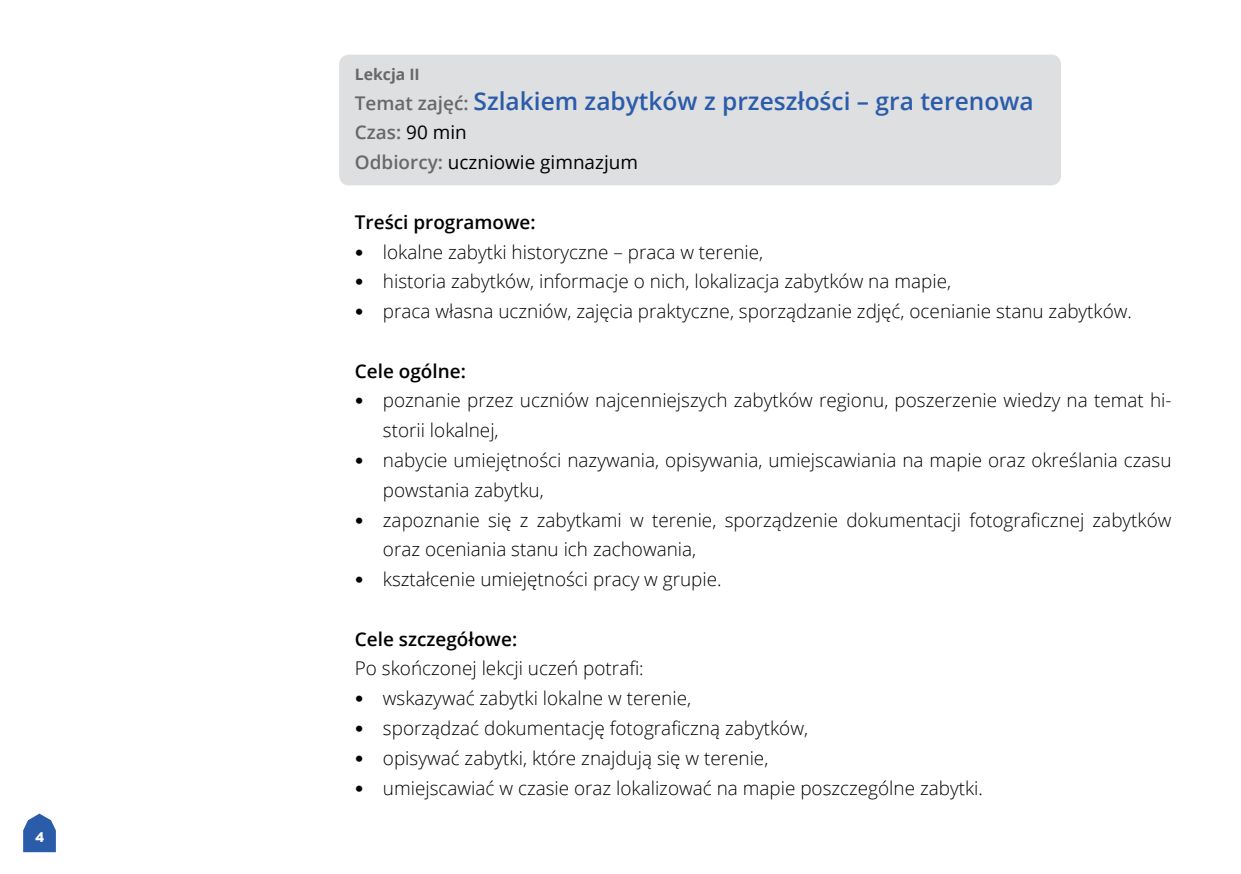
<style>
.page{position:relative;width:1241px;height:874px;background:#fff}
.page>*{position:absolute;margin:0;border:0;box-sizing:border-box;transform-origin:0 0}
.t1{font:600 24.5px "Open Sans";color:#2a5caa}
.t2{font:300 18.9px/29.8px "Open Sans";color:#000}
.t3{font:600 18.9px "Open Sans";color:#000}
.t4{font:18.9px/29.8px "Open Sans";color:#000}
.t5{font:700 15.75px "Open Sans";color:#67686b}
.t6{font:700 14px "Novecentowide";color:#fff}
.s1{font-size:18.9px;color:#67686b}
.s2{font-weight:600;color:#67686b}
.s3{font-family:"DIN Pro";font-weight:900}
</style>
<div class="page">
<svg style="left:23px;top:813px;width:33px;height:38px"></svg>
<div style="left:339px;top:55px;width:721px;height:130px;background:#dedfe0;border-radius:10px"></div>
<p class="t6" style="left:35px;top:827px;width:11px">4</p>
<p class="t5" style="left:355px;top:63px;width:66px">Lekcja II</p>
<p class="t1" style="left:355px;top:84px;width:680px"><span class="s1">Temat zajęć:</span> Szlakiem zabytków z przeszłości – gra terenowa</p>
<p class="t4" style="left:355px;top:117px;width:284px"><span class="s2">Czas:</span> 90 min<br><span class="s2">Odbiorcy:</span> uczniowie gimnazjum</p>
<p class="t3" style="left:355px;top:209px;width:182px">Treści programowe:</p>
<p class="t2" style="left:355px;top:236px;width:410px"><span class="s3">•</span> lokalne zabytki historyczne – praca w terenie,</p>
<p class="t2" style="left:355px;top:266px;width:597px"><span class="s3">•</span> historia zabytków, informacje o nich, lokalizacja zabytków na mapie,</p>
<p class="t2" style="left:355px;top:296px;width:778px"><span class="s3">•</span> praca własna uczniów, zajęcia praktyczne, sporządzanie zdjęć, ocenianie stanu zabytków.</p>
<p class="t3" style="left:355px;top:357px;width:112px">Cele ogólne:</p>
<p class="t2" style="left:383px;top:385px;width:790px;text-indent:-28px"><span class="s3">•</span> poznanie przez uczniów najcenniejszych zabytków regionu, poszerzenie wiedzy na temat hi&shy;storii lokalnej,</p>
<p class="t2" style="left:383px;top:444px;width:790px;text-indent:-28px"><span class="s3">•</span> nabycie umiejętności nazywania, opisywania, umiejscawiania na mapie oraz określania czasu powstania zabytku,</p>
<p class="t2" style="left:383px;top:504px;width:790px;text-indent:-28px"><span class="s3">•</span> zapoznanie się z zabytkami w terenie, sporządzenie dokumentacji fotograficznej zabytków oraz oceniania stanu ich zachowania,</p>
<p class="t2" style="left:355px;top:563px;width:368px"><span class="s3">•</span> kształcenie umiejętności pracy w grupie.</p>
<p class="t3" style="left:355px;top:625px;width:164px">Cele szczegółowe:</p>
<p class="t2" style="left:355px;top:652px;width:290px">Po skończonej lekcji uczeń potrafi:</p>
<p class="t2" style="left:355px;top:682px;width:338px"><span class="s3">•</span> wskazywać zabytki lokalne w terenie,</p>
<p class="t2" style="left:355px;top:712px;width:454px"><span class="s3">•</span> sporządzać dokumentację fotograficzną zabytków,</p>
<p class="t2" style="left:355px;top:742px;width:415px"><span class="s3">•</span> opisywać zabytki, które znajdują się w terenie,</p>
<p class="t2" style="left:355px;top:771px;width:629px"><span class="s3">•</span> umiejscawiać w czasie oraz lokalizować na mapie poszczególne zabytki.</p>
</div>
